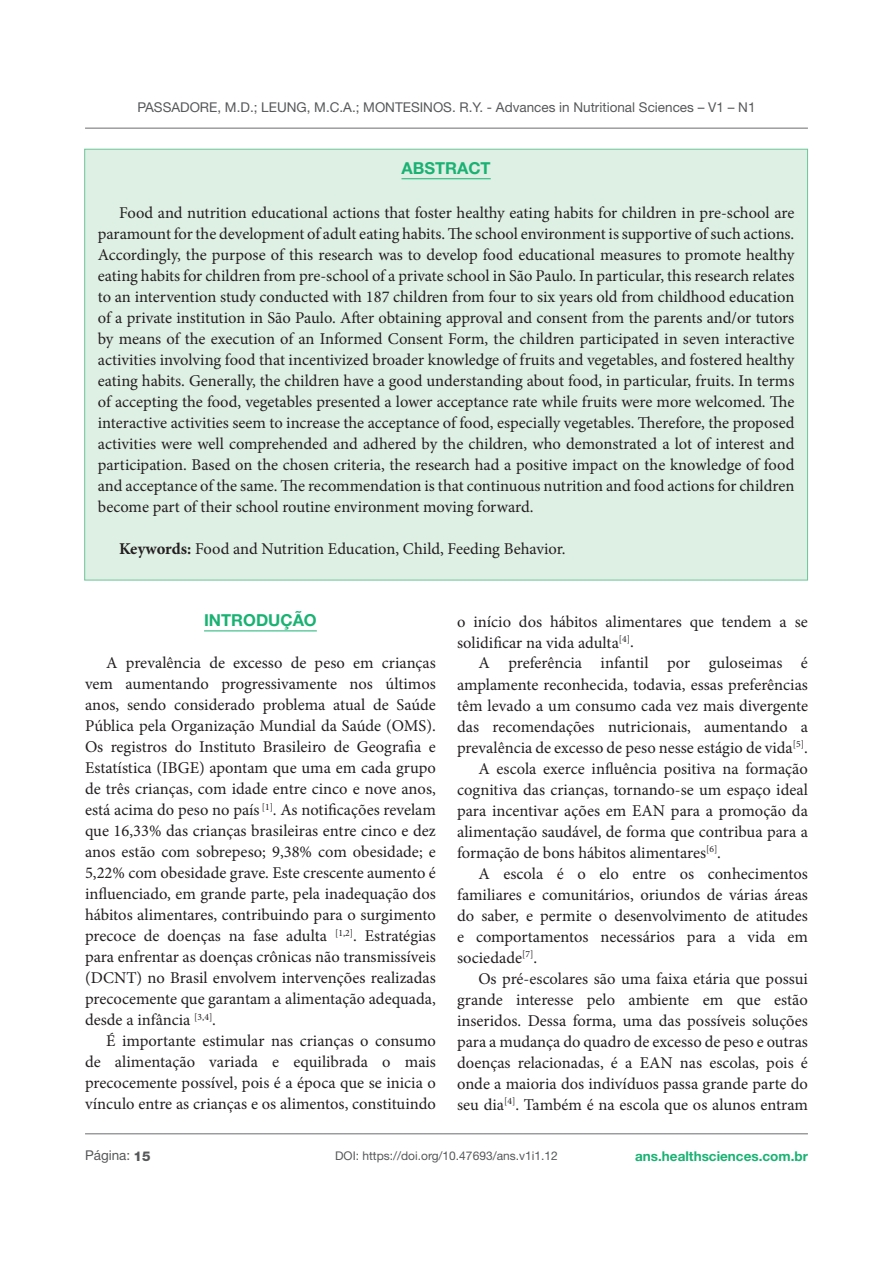
<style>
.page{position:relative;width:893px;height:1263px;background:#fff}
.page>*{position:absolute;margin:0;border:0;box-sizing:border-box;transform-origin:0 0}
.t1{font:16.5px/21px "Minion Pro";color:#231f20;text-align:justify}
.t2{font:700 16.5px "Helvetica Neue LT Std";color:#19b273}
.t3{font:13.5px "Helvetica Neue LT Std";color:#57585a}
.t4{font:700 13.5px "Helvetica Neue";color:#19b273}
.t5{font:12px "Helvetica Neue LT Std";color:#57585a}
.s1{font-weight:700}
.s2{font-weight:800}
</style>
<div class="page">
<hr style="left:85px;top:128px;width:723px;height:1px;background:#6c6d70">
<hr style="left:85px;top:1133px;width:723px;height:1px;background:#6c6d70">
<div style="left:84px;top:148px;width:724px;height:433px;background:#deefe4"></div>
<hr style="left:204px;top:630px;width:113px;height:1px;background:#19b273">
<p class="t3" style="left:137px;top:99px;width:619px">PASSADORE, M.D.; LEUNG, M.C.A.; MONTESINOS. R.Y. - Advances in Nutritional Sciences – V1 – N1</p>
<p class="t2" style="left:401px;top:158px;width:91px">ABSTRACT</p>
<p class="t1" style="left:98px;top:202px;width:698px;text-indent:21px">Food and nutrition educational actions that foster healthy eating habits for children in pre-school are paramount for the development of adult eating habits. The school environment is supportive of such actions.<br>Accordingly, the purpose of this research was to develop food educational measures to promote healthy eating habits for children from pre-school of a private school in São Paulo. In particular, this research relates to an intervention study conducted with 187 children from four to six years old from childhood education of a private institution in São Paulo. After obtaining approval and consent from the parents and/or tutors by means of the execution of an Informed Consent Form, the children participated in seven interactive activities involving food that incentivized broader knowledge of fruits and vegetables, and fostered healthy eating habits. Generally, the children have a good understanding about food, in particular, fruits. In terms of accepting the food, vegetables presented a lower acceptance rate while fruits were more welcomed. The interactive activities seem to increase the acceptance of food, especially vegetables. Therefore, the proposed activities were well comprehended and adhered by the children, who demonstrated a lot of interest and participation. Based on the chosen criteria, the research had a positive impact on the knowledge of food and acceptance of the same. The recommendation is that continuous nutrition and food actions for children become part of their school routine environment moving forward.</p>
<p class="t1" style="left:119px;top:538px;width:448px"><span class="s1">Keywords:</span> Food and Nutrition Education, Child, Feeding Behavior.</p>
<p class="t2" style="left:204px;top:610px;width:114px">INTRODUÇÃO</p>
<p class="t1" style="left:85px;top:652px;width:352px;text-indent:21px">A prevalência de excesso de peso em crianças vem aumentando progressivamente nos últimos anos, sendo considerado problema atual de Saúde Pública pela Organização Mundial da Saúde (OMS).<br>Os registros do Instituto Brasileiro de Geografia e Estatística (IBGE) apontam que uma em cada grupo de três crianças, com idade entre cinco e nove anos, está acima do peso no país <sup>[1]</sup>. As notificações revelam que 16,33% das crianças brasileiras entre cinco e dez anos estão com sobrepeso; 9,38% com obesidade; e 5,22% com obesidade grave. Este crescente aumento é influenciado, em grande parte, pela inadequação dos hábitos alimentares, contribuindo para o surgimento precoce de doenças na fase adulta <sup>[1,2]</sup>. Estratégias para enfrentar as doenças crônicas não transmissíveis (DCNT) no Brasil envolvem intervenções realizadas precocemente que garantam a alimentação adequada, desde a infância <sup>[3,4]</sup>.</p>
<p class="t1" style="left:85px;top:1031px;width:352px;text-indent:21px">É importante estimular nas crianças o consumo de alimentação variada e equilibrada o mais precocemente possível, pois é a época que se inicia o vínculo entre as crianças e os alimentos, constituindo</p>
<p class="t1" style="left:457px;top:611px;width:352px">o início dos hábitos alimentares que tendem a se solidificar na vida adulta<sup>[4]</sup>.</p>
<p class="t1" style="left:478px;top:653px;width:331px">A preferência infantil por guloseimas é</p>
<p class="t1" style="left:457px;top:674px;width:352px">amplamente reconhecida, todavia, essas preferências</p>
<p class="t1" style="left:457px;top:695px;width:352px">têm levado a um consumo cada vez mais divergente</p>
<p class="t1" style="left:457px;top:716px;width:352px">das recomendações nutricionais, aumentando a</p>
<p class="t1" style="left:457px;top:737px;width:352px">prevalência de excesso de peso nesse estágio de vida<sup>[5]</sup>.</p>
<p class="t1" style="left:478px;top:758px;width:331px">A escola exerce influência positiva na formação</p>
<p class="t1" style="left:457px;top:779px;width:352px">cognitiva das crianças, tornando-se um espaço ideal</p>
<p class="t1" style="left:457px;top:800px;width:352px">para incentivar ações em EAN para a promoção da</p>
<p class="t1" style="left:457px;top:821px;width:352px">alimentação saudável, de forma que contribua para a</p>
<p class="t1" style="left:457px;top:842px;width:265px">formação de bons hábitos alimentares<sup>[6]</sup>.</p>
<p class="t1" style="left:478px;top:863px;width:331px">A escola é o elo entre os conhecimentos</p>
<p class="t1" style="left:457px;top:884px;width:352px">familiares e comunitários, oriundos de várias áreas</p>
<p class="t1" style="left:457px;top:905px;width:352px">do saber, e permite o desenvolvimento de atitudes</p>
<p class="t1" style="left:457px;top:926px;width:352px">e comportamentos necessários para a vida em</p>
<p class="t1" style="left:457px;top:947px;width:81px">sociedade<sup>[7]</sup>.</p>
<p class="t1" style="left:478px;top:968px;width:331px">Os pré-escolares são uma faixa etária que possui</p>
<p class="t1" style="left:457px;top:989px;width:352px">grande interesse pelo ambiente em que estão</p>
<p class="t1" style="left:457px;top:1010px;width:352px">inseridos. Dessa forma, uma das possíveis soluções</p>
<p class="t1" style="left:457px;top:1031px;width:352px">para a mudança do quadro de excesso de peso e outras</p>
<p class="t1" style="left:457px;top:1052px;width:352px">doenças relacionadas, é a EAN nas escolas, pois é</p>
<p class="t1" style="left:457px;top:1073px;width:352px">onde a maioria dos indivíduos passa grande parte do</p>
<p class="t1" style="left:457px;top:1094px;width:352px">seu dia<sup>[4]</sup>. Também é na escola que os alunos entram</p>
<p class="t3" style="left:85px;top:1147px;width:67px">Página: <span class="s2">15</span></p>
<p class="t5" style="left:335px;top:1148px;width:224px">DOI: https://doi.org/10.47693/ans.v1i1.12</p>
<p class="t4" style="left:635px;top:1147px;width:174px">ans.healthsciences.com.br</p>
</div>
